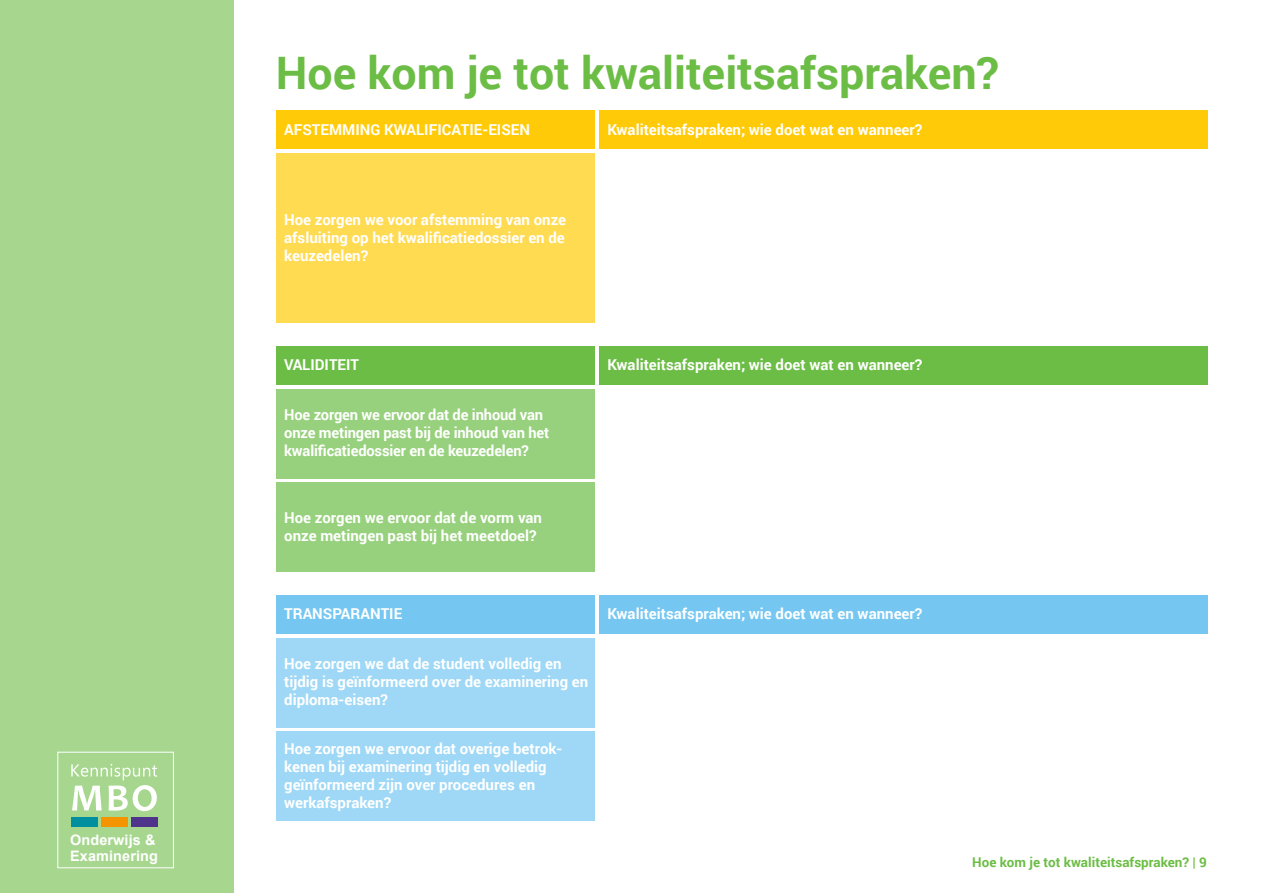
<style>
.page{position:relative;width:1263px;height:893px;background:#fff}
.page>*{position:absolute;margin:0;border:0;box-sizing:border-box;transform-origin:0 0}
.t1{font:700 44.85px "Roboto";color:#6cbd45}
.t2{font:700 15px/18px "Roboto";color:#fff}
.t3{font:700 14.4px/16px "Arial";letter-spacing:.005em;color:#fff}
.t4{font:700 13.5px "Roboto";color:#6cbd45}
</style>
<div class="page">
<div style="left:0;top:0;width:234px;height:893px;background:#a7d78f"></div>
<svg style="left:71px;top:764px;width:86px;height:47px"></svg>
<div style="left:58px;top:752px;width:115px;height:116px;border:1px solid #fff"></div>
<div style="left:71px;top:818px;width:26px;height:9px;background:#008f9e"></div>
<div style="left:101px;top:818px;width:26px;height:9px;background:#f49400"></div>
<div style="left:131px;top:818px;width:26px;height:9px;background:#4f348b"></div>
<div style="left:276px;top:346px;width:319px;height:39px;background:#6cbd45"></div>
<div style="left:599px;top:346px;width:608px;height:39px;background:#6cbd45"></div>
<div style="left:276px;top:389px;width:319px;height:89px;background:#98d17d"></div>
<div style="left:276px;top:482px;width:319px;height:90px;background:#98d17d"></div>
<div style="left:276px;top:111px;width:319px;height:38px;background:#ffcb08"></div>
<div style="left:599px;top:111px;width:608px;height:38px;background:#ffcb08"></div>
<div style="left:276px;top:154px;width:319px;height:169px;background:#ffdb52"></div>
<div style="left:276px;top:595px;width:319px;height:39px;background:#75c7f2"></div>
<div style="left:599px;top:595px;width:608px;height:39px;background:#75c7f2"></div>
<div style="left:276px;top:638px;width:319px;height:89px;background:#9ed8f6"></div>
<div style="left:276px;top:731px;width:319px;height:90px;background:#9ed8f6"></div>
<p class="t3" style="left:70px;top:833px;width:89px">Onderwijs &amp;<br>Examinering</p>
<h1 class="t1" style="left:276px;top:42px;width:725px">Hoe kom je tot kwaliteitsafspraken?</h1>
<p class="t2" style="left:284px;top:120px;width:247px">AFSTEMMING KWALIFICATIE-EISEN</p>
<p class="t2" style="left:607px;top:120px;width:316px">Kwaliteitsafspraken; wie doet wat en wanneer?</p>
<p class="t2" style="left:284px;top:210px;width:283px;text-align:justify">Hoe zorgen we voor afstemming van onze afsluiting op het kwalificatiedossier en de keuzedelen?</p>
<p class="t2" style="left:284px;top:355px;width:76px">VALIDITEIT</p>
<p class="t2" style="left:607px;top:355px;width:316px">Kwaliteitsafspraken; wie doet wat en wanneer?</p>
<p class="t2" style="left:284px;top:405px;width:267px">Hoe zorgen we ervoor dat de inhoud van onze metingen past bij de inhoud van het kwalificatiedossier en de keuzedelen?</p>
<p class="t2" style="left:284px;top:508px;width:259px">Hoe zorgen we ervoor dat de vorm van onze metingen past bij het meetdoel?</p>
<p class="t2" style="left:284px;top:604px;width:120px">TRANSPARANTIE</p>
<p class="t2" style="left:607px;top:604px;width:316px">Kwaliteitsafspraken; wie doet wat en wanneer?</p>
<p class="t2" style="left:284px;top:654px;width:306px">Hoe zorgen we dat de student volledig en tijdig is geïnformeerd over de examinering en diploma-eisen?</p>
<p class="t2" style="left:284px;top:739px;width:278px">Hoe zorgen we ervoor dat overige betrok&shy;kenen bij examinering tijdig en volledig geïnformeerd zijn over procedures en werkafspraken?</p>
<p class="t4" style="left:972px;top:853px;width:236px">Hoe kom je tot kwaliteitsafspraken? | 9</p>
</div>
